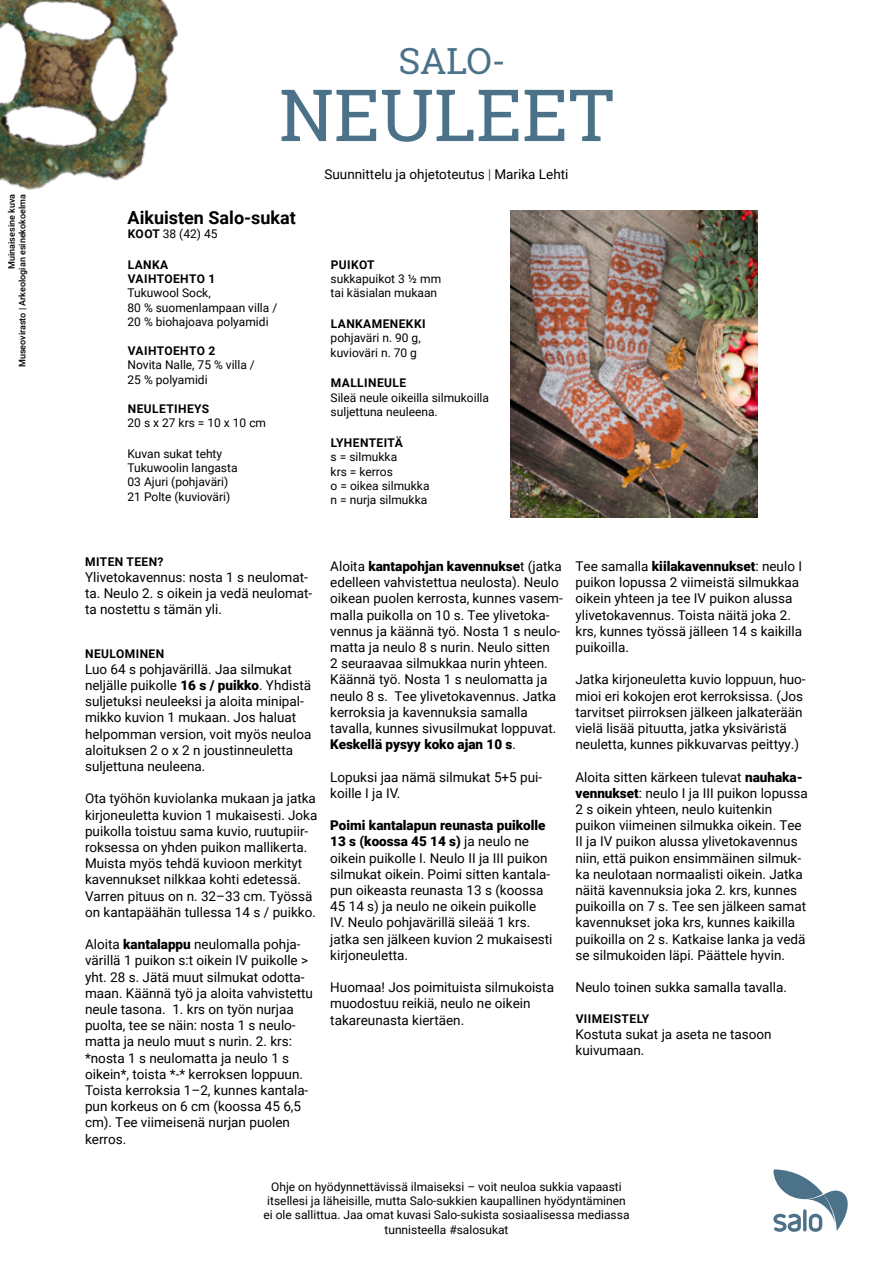
<style>
.page{position:relative;width:893px;height:1263px;background:#fff}
.page>*{position:absolute;margin:0;border:0;box-sizing:border-box;transform-origin:0 0}
.t1{font:72px "Roboto Slab";color:#4b7288}
.salo-neuleet{font:36px "Roboto Slab";color:#4b7288}
.VÄLIOTSIKKO_8_pt{font:700 18px "Roboto";color:#000}
.Leipis_9_pt{font:13.5px/16.2px "Roboto";color:#000}
.Leipis_8_pt{font:12px/14.4px "Roboto";color:#000}
.VÄLIOTSIKKO_8_pt-2{font:12px/14.4px "Roboto";color:#000}
.VÄLIOTSIKKO_8_pt-3{font:700 12px/14.4px "Roboto";letter-spacing:.035em;color:#000}
.t2{font:500 9px/10.8px "Roboto";color:#000;text-align:right}
.s1{font-weight:700}
.s2{font-weight:300}
.s3{font-weight:900}
</style>
<div class="page">
<img style="left:0;top:0;width:178px;height:190px">
<img style="left:511px;top:210px;width:246px;height:307px">
<svg style="left:773px;top:1169px;width:75px;height:63px"></svg>
<p class="t2" style="left:6px;top:367px;width:175px;rotate:-90deg">Muinaisesine kuva<br>Museovirasto | Arkeologian esinekokoelma</p>
<p class="salo-neuleet" style="left:398px;top:37px;width:109px">SALO-</p>
<p class="t1" style="left:279px;top:66px;width:336px">NEULEET</p>
<p class="VÄLIOTSIKKO_8_pt" style="left:128px;top:205px;width:170px">Aikuisten Salo-sukat</p>
<p class="VÄLIOTSIKKO_8_pt-2" style="left:128px;top:226px;width:91px"><span class="s1">KOOT</span> 38 (42) 45</p>
<p class="VÄLIOTSIKKO_8_pt-3" style="left:128px;top:257px;width:89px">LANKA<br>VAIHTOEHTO 1</p>
<p class="Leipis_8_pt" style="left:128px;top:286px;width:151px">Tukuwool Sock,<br>80 % suomenlampaan villa /<br>20 % biohajoava polyamidi</p>
<p class="VÄLIOTSIKKO_8_pt-3" style="left:128px;top:343px;width:89px">VAIHTOEHTO 2</p>
<p class="Leipis_8_pt" style="left:128px;top:358px;width:129px">Novita Nalle, 75 % villa /<br>25 % polyamidi</p>
<p class="VÄLIOTSIKKO_8_pt-3" style="left:128px;top:401px;width:83px">NEULETIHEYS</p>
<p class="Leipis_8_pt" style="left:128px;top:415px;width:140px">20 s x 27 krs = 10 x 10 cm</p>
<p class="Leipis_8_pt" style="left:128px;top:446px;width:112px">Kuvan sukat tehty<br>Tukuwoolin langasta<br>03 Ajuri (pohjaväri)<br>21 Polte (kuvioväri)</p>
<p class="Leipis_9_pt" style="left:324px;top:166px;width:245px">Suunnittelu ja ohjetoteutus <span class="s2">|</span> Marika Lehti</p>
<p class="VÄLIOTSIKKO_8_pt-3" style="left:331px;top:257px;width:45px">PUIKOT</p>
<p class="VÄLIOTSIKKO_8_pt-2" style="left:331px;top:271px;width:112px">sukkapuikot 3 ½ mm tai käsialan mukaan</p>
<p class="VÄLIOTSIKKO_8_pt-3" style="left:331px;top:316px;width:96px">LANKAMENEKKI</p>
<p class="Leipis_8_pt" style="left:331px;top:331px;width:92px">pohjaväri n. 90 g, kuvioväri n. 70 g</p>
<p class="VÄLIOTSIKKO_8_pt-3" style="left:331px;top:376px;width:77px">MALLINEULE</p>
<p class="Leipis_8_pt" style="left:331px;top:390px;width:160px">Sileä neule oikeilla silmukoilla suljettuna neuleena.</p>
<p class="VÄLIOTSIKKO_8_pt-3" style="left:331px;top:435px;width:73px">LYHENTEITÄ</p>
<p class="Leipis_8_pt" style="left:331px;top:449px;width:100px">s = silmukka<br>krs = kerros<br>o = oikea silmukka n = nurja silmukka</p>
<p class="VÄLIOTSIKKO_8_pt-3" style="left:85px;top:554px;width:80px">MITEN TEEN?</p>
<p class="Leipis_9_pt" style="left:85px;top:569px;width:229px">Ylivetokavennus: nosta 1 s neulomat&shy;ta. Neulo 2. s oikein ja vedä neulomat&shy;ta nostettu s tämän yli.</p>
<p class="VÄLIOTSIKKO_8_pt-3" style="left:85px;top:646px;width:81px">NEULOMINEN</p>
<p class="Leipis_9_pt" style="left:85px;top:660px;width:228px">Luo 64 s pohjavärillä. Jaa silmukat neljälle puikolle <span class="s3">16 s / puikko</span>. Yhdistä suljetuksi neuleeksi ja aloita minipal&shy;mikko kuvion 1 mukaan. Jos haluat helpomman version, voit myös neuloa aloituksen 2 o x 2 n joustinneuletta suljettuna neuleena.</p>
<p class="Leipis_9_pt" style="left:85px;top:790px;width:234px">Ota työhön kuviolanka mukaan ja jatka kirjoneuletta kuvion 1 mukaisesti. Joka puikolla toistuu sama kuvio, ruutupiir&shy;roksessa on yhden puikon mallikerta.<br>Muista myös tehdä kuvioon merkityt kavennukset nilkkaa kohti edetessä.<br>Varren pituus on n. 32–33 cm. Työssä on kantapäähän tullessa 14 s / puikko.</p>
<p class="Leipis_9_pt" style="left:85px;top:936px;width:229px">Aloita <span class="s3">kantalappu</span> neulomalla pohja&shy;värillä 1 puikon s:t oikein IV puikolle &gt; yht. 28 s. Jätä muut silmukat odotta&shy;maan. Käännä työ ja aloita vahvistettu neule tasona. 1. krs on työn nurjaa puolta, tee se näin: nosta 1 s neulo&shy;matta ja neulo muut s nurin. 2. krs: *nosta 1 s neulomatta ja neulo 1 s oikein*, toista *-* kerroksen loppuun.<br>Toista kerroksia 1–2, kunnes kantala&shy;pun korkeus on 6 cm (koossa 45 6,5 cm). Tee viimeisenä nurjan puolen kerros.</p>
<p class="Leipis_9_pt" style="left:330px;top:557px;width:234px">Aloita <span class="s3">kantapohjan kavennukse</span>t (jatka edelleen vahvistettua neulosta). Neulo oikean puolen kerrosta, kunnes vasem&shy;malla puikolla on 10 s. Tee ylivetoka&shy;vennus ja käännä työ. Nosta 1 s neulo&shy;matta ja neulo 8 s nurin. Neulo sitten<br>2 seuraavaa silmukkaa nurin yhteen.<br>Käännä työ. Nosta 1 s neulomatta ja neulo 8 s. Tee ylivetokavennus. Jatka kerroksia ja kavennuksia samalla tavalla, kunnes sivusilmukat loppuvat.<br><span class="s3">Keskellä pysyy koko ajan 10 s</span>.</p>
<p class="Leipis_9_pt" style="left:330px;top:768px;width:213px">Lopuksi jaa nämä silmukat 5+5 pui&shy;koille I ja IV.</p>
<p class="Leipis_9_pt" style="left:330px;top:817px;width:224px"><span class="s3">Poimi kantalapun reunasta puikolle 13 s (koossa 45 14 s)</span> ja neulo ne oikein puikolle I. Neulo II ja III puikon silmukat oikein. Poimi sitten kantala&shy;pun oikeasta reunasta 13 s (koossa 45 14 s) ja neulo ne oikein puikolle IV. Neulo pohjavärillä sileää 1 krs. jatka sen jälkeen kuvion 2 mukaisesti kirjoneuletta.</p>
<p class="Leipis_9_pt" style="left:330px;top:979px;width:225px">Huomaa! Jos poimituista silmukoista muodostuu reikiä, neulo ne oikein takareunasta kiertäen.</p>
<p class="Leipis_9_pt" style="left:575px;top:557px;width:228px">Tee samalla <span class="s3">kiilakavennukset</span>: neulo I puikon lopussa 2 viimeistä silmukkaa oikein yhteen ja tee IV puikon alussa ylivetokavennus. Toista näitä joka 2. krs, kunnes työssä jälleen 14 s kaikilla puikoilla.</p>
<p class="Leipis_9_pt" style="left:575px;top:671px;width:232px">Jatka kirjoneuletta kuvio loppuun, huo&shy;mioi eri kokojen erot kerroksissa. (Jos tarvitset piirroksen jälkeen jalkaterään vielä lisää pituutta, jatka yksiväristä neuletta, kunnes pikkuvarvas peittyy.)</p>
<p class="Leipis_9_pt" style="left:575px;top:768px;width:234px">Aloita sitten kärkeen tulevat <span class="s3">nauhaka&shy;vennukset</span>: neulo I ja III puikon lopussa 2 s oikein yhteen, neulo kuitenkin puikon viimeinen silmukka oikein. Tee II ja IV puikon alussa ylivetokavennus niin, että puikon ensimmäinen silmuk&shy;ka neulotaan normaalisti oikein. Jatka näitä kavennuksia joka 2. krs, kunnes puikoilla on 7 s. Tee sen jälkeen samat kavennukset joka krs, kunnes kaikilla puikoilla on 2 s. Katkaise lanka ja vedä se silmukoiden läpi. Päättele hyvin.</p>
<p class="Leipis_9_pt" style="left:575px;top:979px;width:213px">Neulo toinen sukka samalla tavalla.</p>
<p class="VÄLIOTSIKKO_8_pt-3" style="left:576px;top:1011px;width:75px">VIIMEISTELY</p>
<p class="Leipis_9_pt" style="left:575px;top:1025px;width:198px">Kostuta sukat ja aseta ne tasoon kuivumaan.</p>
<p class="VÄLIOTSIKKO_8_pt-2" style="left:264px;top:1178px;width:367px;text-align:center">Ohje on hyödynnettävissä ilmaiseksi – voit neuloa sukkia vapaasti itsellesi ja läheisille, mutta Salo-sukkien kaupallinen hyödyntäminen ei ole sallittua. Jaa omat kuvasi Salo-sukista sosiaalisessa mediassa tunnisteella #salosukat</p>
</div>
